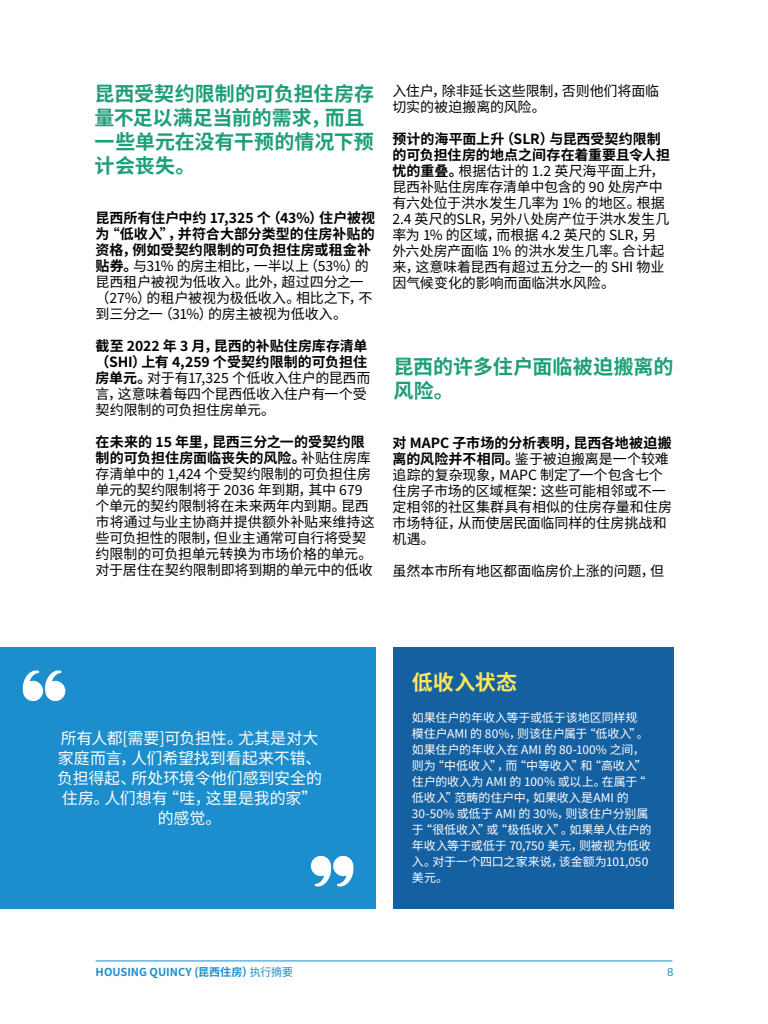
<style>
.page{position:relative;width:768px;height:1024px;background:#fff}
.page>*{position:absolute;margin:0;border:0;box-sizing:border-box;transform-origin:0 0}
.t1{font:700 21px "Noto Sans SC";letter-spacing:.015em;color:#fbe759}
.t2{font:700 20px/24px "Noto Sans SC";letter-spacing:-.005em;color:#1e9e79}
.t3{font:16px/20px "Noto Sans SC";letter-spacing:-.005em;color:#fff;text-align:center}
.t4{font:14px/16px "Noto Sans SC";letter-spacing:-.01em;color:#000}
.t5{font:12px/16px "Noto Sans SC";color:#fff}
.t6{font:700 11px "Noto Sans SC";color:#1c8ecd}
.t7{font:11px "Lato";color:#1c8ecd}
.s1{font-weight:700}
.s2{font-weight:400}
</style>
<div class="page">
<div style="left:393px;top:647px;width:280px;height:261px;background:#1560a1"></div>
<div style="left:0;top:647px;width:376px;height:261px;background:#1c8ecd"></div>
<svg style="left:23px;top:670px;width:42px;height:31px"></svg>
<svg style="left:311px;top:856px;width:43px;height:31px"></svg>
<hr style="left:96px;top:961px;width:576px;height:1px;background:#1c8ecd">
<h2 class="t2" style="left:95px;top:82px;width:281px">昆西受契约限制的可负担住房存量不足以满足当前的需求，而且一些单元在没有干预的情况下预计会丧失。</h2>
<p class="t4" style="left:96px;top:210px;width:281px"><span class="s1">昆西所有住户中约 17,325 个（43%）住户被视为“低收入”，并符合大部分类型的住房补贴的资格，例如受契约限制的可负担住房或租金补贴券。</span>与31% 的房主相比，一半以上（53%）的昆西租户被视为低收入。此外，超过四分之一（27%）的租户被视为极低收入。相比之下，不到三分之一（31%）的房主被视为低收入。</p>
<p class="t4" style="left:96px;top:338px;width:276px"><span class="s1">截至 2022 年 3 月，昆西的补贴住房库存清单（SHI）上有 4,259 个受契约限制的可负担住房单元。</span>对于有17,325 个低收入住户的昆西而言，这意味着每四个昆西低收入住户有一个受契约限制的可负担住房单元。</p>
<p class="t4" style="left:96px;top:434px;width:281px"><span class="s1">在未来的 15 年里，昆西三分之一的受契约限制的可负担住房面临丧失的风险。</span>补贴住房库存清单中的 1,424 个受契约限制的可负担住房单元的契约限制将于 2036 年到期，其中 679个单元的契约限制将在未来两年内到期。昆西市将通过与业主协商并提供额外补贴来维持这些可负担性的限制，但业主通常可自行将受契约限制的可负担单元转换为市场价格的单元。对于居住在契约限制即将到期的单元中的低收</p>
<p class="t4" style="left:393px;top:83px;width:268px">入住户，除非延长这些限制，否则他们将面临切实的被迫搬离的风险。</p>
<p class="t4" style="left:393px;top:131px;width:279px"><span class="s1">预计的海平面上升（SLR）与昆西受契约限制的可负担住房的地点之间存在着重要且令人担忧的重叠。</span>根据估计的 1.2 英尺海平面上升，昆西补贴住房库存清单中包含的 90 处房产中有六处位于洪水发生几率为 1% 的地区。根据<br>2.4 英尺的SLR，另外八处房产位于洪水发生几率为 1% 的区域，而根据 4.2 英尺的 SLR，另外六处房产面临 1% 的洪水发生几率。合计起来，这意味着昆西有超过五分之一的 SHI 物业因气候变化的影响而面临洪水风险。</p>
<h2 class="t2" style="left:394px;top:356px;width:281px">昆西的许多住户面临被迫搬离的风险。</h2>
<p class="t4" style="left:393px;top:435px;width:281px"><span class="s1">对 MAPC 子市场的分析表明，昆西各地被迫搬离的风险并不相同。</span>鉴于被迫搬离是一个较难追踪的复杂现象，MAPC 制定了一个包含七个住房子市场的区域框架：这些可能相邻或不一定相邻的社区集群具有相似的住房存量和住房市场特征，从而使居民面临同样的住房挑战和机遇。</p>
<p class="t4" style="left:393px;top:563px;width:273px">虽然本市所有地区都面临房价上涨的问题，但</p>
<p class="t3" style="left:57px;top:728px;width:267px">所有人都[需要]可负担性。尤其是对大家庭而言，人们希望找到看起来不错、负担得起、所处环境令他们感到安全的住房。人们想有“哇，这里是我的家”的感觉。</p>
<h1 class="t1" style="left:412px;top:670px;width:107px">低收入状态</h1>
<p class="t5" style="left:412px;top:710px;width:241px">如果住户的年收入等于或低于该地区同样规模住户AMI 的 80%，则该住户属于“低收入”。如果住户的年收入在 AMI 的 80-100% 之间，则为“中低收入”，而“中等收入”和“高收入”住户的收入为 AMI 的 100% 或以上。在属于“低收入”范畴的住户中，如果收入是AMI 的<br>30-50% 或低于 AMI 的 30%，则该住户分别属于“很低收入”或“极低收入”。如果单人住户的年收入等于或低于 70,750 美元，则被视为低收入。对于一个四口之家来说，该金额为101,050美元。</p>
<p class="t6" style="left:96px;top:966px;width:199px">HOUSING QUINCY (昆西住房）<span class="s2">执行摘要</span></p>
<p class="t7" style="left:667px;top:966px;width:8px">8</p>
</div>
